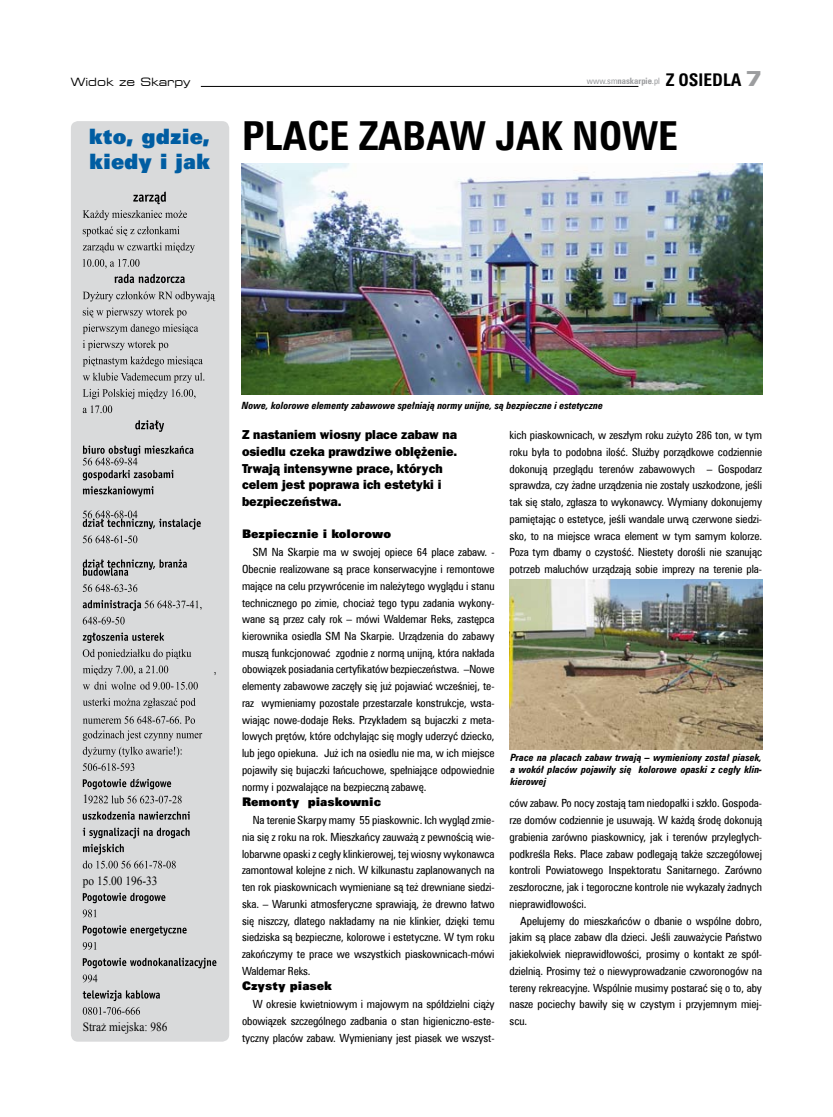
<style>
.page{position:relative;width:833px;height:1117px;background:#fff}
.page>*{position:absolute;margin:0;border:0;box-sizing:border-box;transform-origin:0 0}
.t1{font:700 40px "Zurich Cn EU";color:#000}
.t2{font:21.25px/25.5px "Zurich X Blk EU";color:#005da2}
.t3{font:700 17.5px "Zurich Cn EU";color:#000}
.t4{font:800 13px/16.8px "Franklin Gothic Pl";color:#000;scale:.96 1}
.t5{font:12.5px "Times New Roman";color:#000;scale:.91 1}
.t6{font:11.88px "Zurich X Blk EU";color:#000}
.t7{font:11.25px/16.8px "Zurich Cn EU";letter-spacing:-.005em;color:#000;text-align:justify}
.t8{font:expanded 11.25px "Square 721 BT";color:#000}
.t9{font:italic 700 10px/12px "Zurich Cn EU";color:#000;text-align:justify}
.t10{font:8.75px "Zurich Cn EU";color:#9c9d9f}
.s1{font-weight:700}
.s2{font-weight:700;font-size:17.5px;color:#000}
.s3{font-family:"Zurich Blk Ex EU";font-weight:400;font-size:21.25px;color:#9c9d9f}
</style>
<div class="page">
<hr style="left:201px;top:86px;width:437px;height:1px;background:#000">
<div style="left:71px;top:121px;width:158px;height:920px;background:#d9dadb;border-radius:7px"></div>
<svg style="left:133px;top:191px;width:33px;height:13px"></svg>
<svg style="left:83px;top:210px;width:104px;height:10px"></svg>
<svg style="left:83px;top:226px;width:97px;height:10px"></svg>
<svg style="left:83px;top:242px;width:112px;height:11px"></svg>
<svg style="left:83px;top:259px;width:56px;height:9px"></svg>
<svg style="left:114px;top:274px;width:71px;height:9px"></svg>
<svg style="left:83px;top:291px;width:132px;height:10px"></svg>
<svg style="left:83px;top:307px;width:104px;height:11px"></svg>
<svg style="left:83px;top:324px;width:115px;height:10px"></svg>
<svg style="left:83px;top:340px;width:85px;height:10px"></svg>
<svg style="left:83px;top:356px;width:120px;height:10px"></svg>
<svg style="left:83px;top:372px;width:121px;height:11px"></svg>
<svg style="left:83px;top:389px;width:112px;height:10px"></svg>
<svg style="left:83px;top:405px;width:29px;height:8px"></svg>
<svg style="left:135px;top:420px;width:29px;height:12px"></svg>
<svg style="left:83px;top:445px;width:110px;height:35px"></svg>
<svg style="left:83px;top:486px;width:70px;height:10px"></svg>
<svg style="left:83px;top:510px;width:118px;height:19px"></svg>
<svg style="left:83px;top:535px;width:54px;height:8px"></svg>
<svg style="left:83px;top:559px;width:104px;height:16px"></svg>
<svg style="left:83px;top:584px;width:54px;height:8px"></svg>
<svg style="left:83px;top:600px;width:119px;height:10px"></svg>
<svg style="left:83px;top:616px;width:42px;height:8px"></svg>
<svg style="left:83px;top:632px;width:81px;height:11px"></svg>
<svg style="left:83px;top:649px;width:108px;height:10px"></svg>
<svg style="left:83px;top:665px;width:85px;height:10px"></svg>
<svg style="left:83px;top:681px;width:115px;height:8px"></svg>
<svg style="left:83px;top:698px;width:113px;height:10px"></svg>
<svg style="left:83px;top:716px;width:112px;height:7px"></svg>
<svg style="left:83px;top:730px;width:119px;height:10px"></svg>
<svg style="left:83px;top:746px;width:99px;height:10px"></svg>
<svg style="left:83px;top:763px;width:51px;height:7px"></svg>
<svg style="left:83px;top:778px;width:88px;height:11px"></svg>
<svg style="left:88px;top:795px;width:94px;height:8px"></svg>
<svg style="left:83px;top:811px;width:107px;height:8px"></svg>
<svg style="left:83px;top:827px;width:107px;height:27px"></svg>
<svg style="left:83px;top:860px;width:93px;height:8px"></svg>
<svg style="left:83px;top:892px;width:82px;height:11px"></svg>
<svg style="left:83px;top:909px;width:13px;height:8px"></svg>
<svg style="left:83px;top:925px;width:104px;height:10px"></svg>
<svg style="left:83px;top:942px;width:13px;height:7px"></svg>
<svg style="left:83px;top:957px;width:133px;height:11px"></svg>
<svg style="left:83px;top:974px;width:14px;height:8px"></svg>
<svg style="left:83px;top:990px;width:77px;height:10px"></svg>
<svg style="left:83px;top:1007px;width:57px;height:7px"></svg>
<img style="left:242px;top:163px;width:520px;height:232px">
<img style="left:510px;top:579px;width:252px;height:170px">
<p class="t8" style="left:71px;top:75px;width:121px">Widok ze Skarpy</p>
<p class="t10" style="left:587px;top:75px;width:102px">www.sm<span class="s1">NASKARPIE</span>.pl <span class="s2">Z OSIED</span></p>
<h3 class="t3" style="left:723px;top:69px;width:41px">LA <span class="s3">7</span></h3>
<h2 class="t2" style="left:89px;top:123px;width:123px">kto, gdzie, kiedy i jak</h2>
<h1 class="t1" style="left:242px;top:111px;width:63px">PLACE</h1>
<h1 class="t1" style="left:359px;top:111px;width:24px">ZABA</h1>
<h1 class="t1" style="left:450px;top:111px;width:226px">W JAK NOWE</h1>
<p class="t5" style="left:83px;top:790px;width:8px">1</p>
<p class="t5" style="left:83px;top:871px;width:84px">po 15.00 196-33</p>
<p class="t5" style="left:83px;top:1018px;width:95px">Straż miejska: 986</p>
<p class="t5" style="left:214px;top:660px;width:5px">,</p>
<p class="t9" style="left:242px;top:399px;width:362px">Nowe, kolorowe elementy zabawowe spełniają normy unijne, są bezpieczne i estetyczne</p>
<p class="t4" style="left:242px;top:426px;width:226px">Z nastaniem wiosny place zabaw na osiedlu czeka prawdziwe oblężenie.<br>Trwają intensywne prace, których celem jest poprawa ich estetyki i bezpieczeństwa.</p>
<p class="t6" style="left:242px;top:526px;width:150px">Bezpiecznie i kolorowo</p>
<p class="t7" style="left:242px;top:543px;width:254px;text-indent:11px">SM Na Skarpie ma w swojej opiece 64 place zabaw. - Obecnie realizowane są prace konserwacyjne i remontowe mające na celu przywrócenie im należytego wyglądu i stanu technicznego po zimie, chociaż tego typu zadania wykony&shy;wane są przez cały rok – mówi Waldemar Reks, zastępca kierownika osiedla SM Na Skarpie. Urządzenia do zabawy muszą funkcjonować zgodnie z normą unijną, która nakłada obowiązek posiadania certyfikatów bezpieczeństwa. –Nowe elementy zabawowe zaczęły się już pojawiać wcześniej, te&shy;raz wymieniamy pozostałe przestarzałe konstrukcje, wsta&shy;wiając nowe-dodaje Reks. Przykładem są bujaczki z meta&shy;lowych prętów, które odchylając się mogły uderzyć dziecko, lub jego opiekuna. Już ich na osiedlu nie ma, w ich miejsce pojawiły się bujaczki łańcuchowe, spełniające odpowiednie normy i pozwalające na bezpieczną zabawę.</p>
<p class="t6" style="left:242px;top:793px;width:140px">Remonty piaskownic</p>
<p class="t7" style="left:242px;top:811px;width:254px;text-indent:11px">Na terenie Skarpy mamy 55 piaskownic. Ich wygląd zmie&shy;nia się z roku na rok. Mieszkańcy zauważą z pewnością wie&shy;lobarwne opaski z cegły klinkierowej, tej wiosny wykonawca zamontował kolejne z nich. W kilkunastu zaplanowanych na ten rok piaskownicach wymieniane są też drewniane siedzi&shy;ska. – Warunki atmosferyczne sprawiają, że drewno łatwo się niszczy, dlatego nakładamy na nie klinkier, dzięki temu siedziska są bezpieczne, kolorowe i estetyczne. W tym roku zakończymy te prace we wszystkich piaskownicach-mówi Waldemar Reks.</p>
<p class="t6" style="left:242px;top:977px;width:92px">Czysty piasek</p>
<p class="t7" style="left:242px;top:995px;width:254px;text-indent:11px">W okresie kwietniowym i majowym na spółdzielni ciąży obowiązek szczególnego zadbania o stan higieniczno-este&shy;tyczny placów zabaw. Wymieniany jest piasek we wszyst-</p>
<p class="t7" style="left:509px;top:426px;width:254px">kich piaskownicach, w zeszłym roku zużyto 286 ton, w tym roku była to podobna ilość. Służby porządkowe codziennie dokonują przeglądu terenów zabawowych – Gospodarz sprawdza, czy żadne urządzenia nie zostały uszkodzone, jeśli tak się stało, zgłasza to wykonawcy. Wymiany dokonujemy pamiętając o estetyce, jeśli wandale urwą czerwone siedzi&shy;sko, to na miejsce wraca element w tym samym kolorze.<br>Poza tym dbamy o czystość. Niestety dorośli nie szanując potrzeb maluchów urządzają sobie imprezy na terenie pla-</p>
<p class="t9" style="left:510px;top:751px;width:253px">Prace na placach zabaw trwają – wymieniony został piasek, a wokół placów pojawiły się kolorowe opaski z cegły klin&shy;kierowej</p>
<p class="t7" style="left:509px;top:794px;width:254px">ców zabaw. Po nocy zostają tam niedopałki i szkło. Gospoda&shy;rze domów codziennie je usuwają. W każdą środę dokonują grabienia zarówno piaskownicy, jak i terenów przyległych&shy;podkreśla Reks. Place zabaw podlegają także szczegółowej kontroli Powiatowego Inspektoratu Sanitarnego. Zarówno zeszłoroczne, jak i tegoroczne kontrole nie wykazały żadnych nieprawidłowości.</p>
<p class="t7" style="left:509px;top:911px;width:254px;text-indent:11px">Apelujemy do mieszkańców o dbanie o wspólne dobro, jakim są place zabaw dla dzieci. Jeśli zauważycie Państwo jakiekolwiek nieprawidłowości, prosimy o kontakt ze spół&shy;dzielnią. Prosimy też o niewyprowadzanie czworonogów na tereny rekreacyjne. Wspólnie musimy postarać się o to, aby nasze pociechy bawiły się w czystym i przyjemnym miej&shy;scu.</p>
</div>
